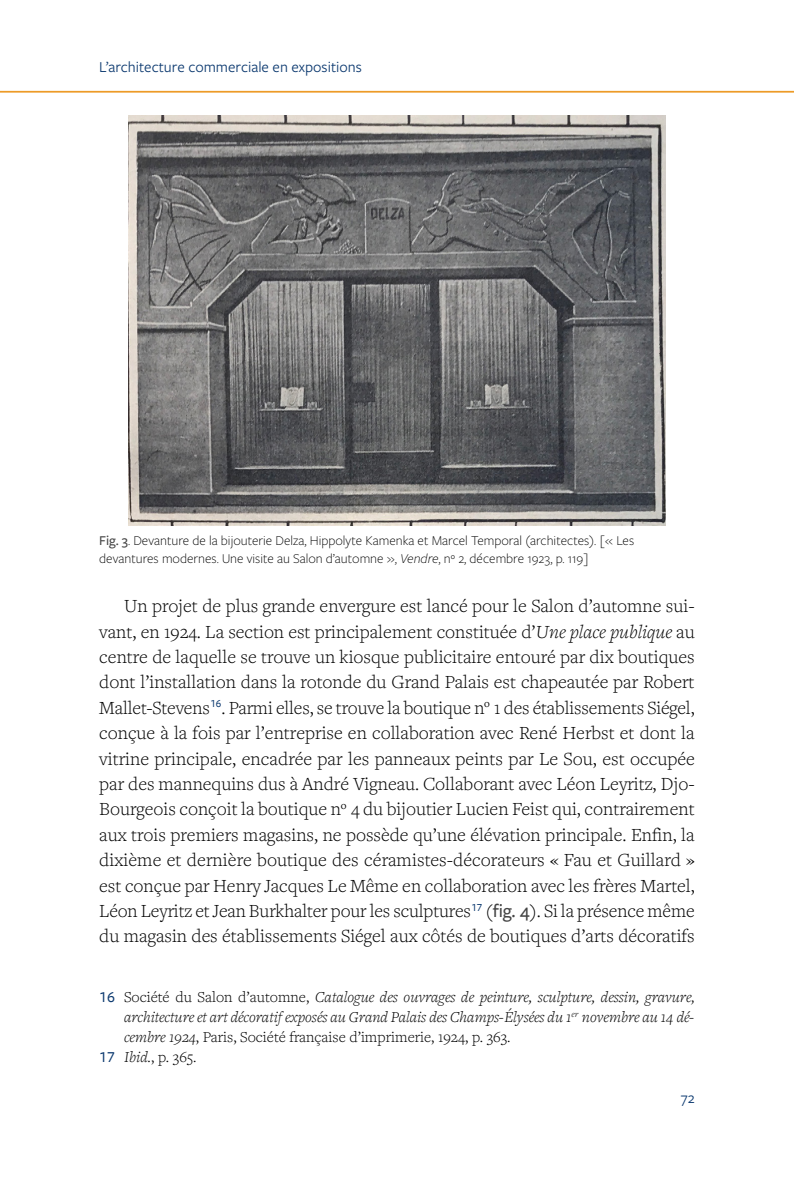
<style>
.page{position:relative;width:794px;height:1191px;background:#fff}
.page>*{position:absolute;margin:0;border:0;box-sizing:border-box;transform-origin:0 0}
.texte{font:300 19.25px/25.4px "Freight Text Pro";color:#000;text-align:justify}
.Note_de_bas_de_page{font:italic 300 15.75px/20.1px "Freight Text Pro";color:#000;text-align:justify}
.t1{font:15.75px "Freight Sans Pro";color:#0d3a70}
.Note_de_bas_de_page-2{font:300 15.75px "Freight Text Pro";color:#000}
.legende{font:300 14px/18.4px "Freight Sans Pro";color:#000}
.s1{font-weight:500;color:#444}
.s2{font-style:italic}
.s3{font-family:"Freight Sans Pro";font-weight:500;color:#444}
.s4{font-family:"Freight Sans Pro";font-weight:500;font-style:normal;color:#0d3a70}
.s5{font-style:normal}
.s6{font-family:"Freight Sans Pro";font-weight:500;color:#0d3a70}
</style>
<div class="page">
<hr style="left:0;top:91px;width:794px;height:2px;background:#ed9b27">
<img style="left:128px;top:115px;width:538px;height:411px">
<p class="t1" style="left:99px;top:57px;width:264px">L’architecture commerciale en expositions</p>
<p class="legende" style="left:99px;top:530px;width:536px"><span class="s1">Fig. 3</span>. Devanture de la bijouterie Delza, Hippolyte Kamenka et Marcel Temporal (architectes). [« Les devantures modernes. Une visite au Salon d’automne », <span class="s2">Vendre</span>, n<sup>o</sup> 2, décembre 1923, p. 119]</p>
<p class="texte" style="left:99px;top:593px;width:597px;text-indent:25px">Un projet de plus grande envergure est lancé pour le Salon d’automne sui&shy;vant, en 1924. La section est principalement constituée d’<span class="s2">Une place publique</span> au centre de laquelle se trouve un kiosque publicitaire entouré par dix boutiques dont l’installation dans la rotonde du Grand Palais est chapeautée par Robert Mallet-Stevens <sup>16</sup>. Parmi elles, se trouve la boutique n<sup>o</sup> 1 des établissements Siégel, conçue à la fois par l’entreprise en collaboration avec René Herbst et dont la vitrine principale, encadrée par les panneaux peints par Le Sou, est occupée par des mannequins dus à André Vigneau. Collaborant avec Léon Leyritz, Djo-Bourgeois conçoit la boutique n<sup>o</sup> 4 du bijoutier Lucien Feist qui, contrairement aux trois premiers magasins, ne possède qu’une élévation principale. Enfin, la dixième et dernière boutique des céramistes-décorateurs « Fau et Guillard » est conçue par Henry Jacques Le Même en collaboration avec les frères Martel, Léon Leyritz et Jean Burkhalter pour les sculptures <sup>17</sup> (<span class="s3">fig. 4</span>). Si la présence même du magasin des établissements Siégel aux côtés de boutiques d’arts décoratifs</p>
<p class="Note_de_bas_de_page" style="left:124px;top:985px;width:572px;text-indent:-25px"><span class="s4">16</span> <span class="s5">Société du Salon d’automne,</span> Catalogue des ouvrages de peinture, sculpture, dessin, gravure, architecture et art décoratif exposés au Grand Palais des Champs-Élysées du 1<sup>er</sup> novembre au 14 dé&shy;cembre 1924<span class="s5">, Paris, Société française d’imprimerie, 1924, p. 363.</span></p>
<p class="Note_de_bas_de_page-2" style="left:99px;top:1046px;width:99px"><span class="s6">17</span> <span class="s2">Ibid.</span>, p. 365.</p>
<p class="t1" style="left:681px;top:1087px;width:15px">72</p>
</div>
